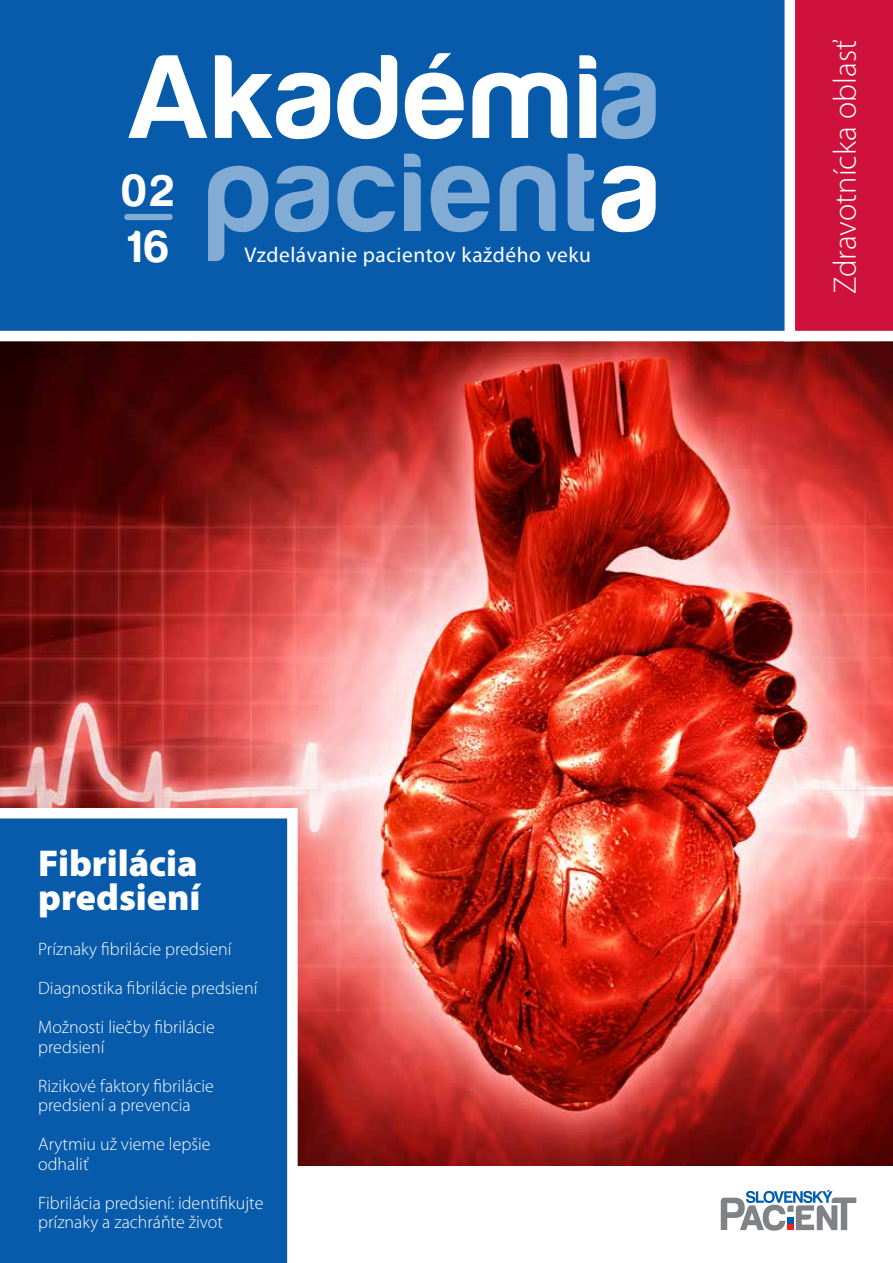
<style>
.page{position:relative;width:893px;height:1263px;background:#fff}
.page>*{position:absolute;margin:0;border:0;box-sizing:border-box;transform-origin:0 0}
.t1{font:46.5px/55.8px "Harabara";color:#fff}
.t2{font:900 37.5px/34.5px "Myriad Pro";color:#fff}
.t3{font:300 32.4px "Myriad Pro";color:#fff}
.t4{font:21.45px "Myriad Pro";letter-spacing:.025em;color:#fff}
.t5{font:300 18px/39px "Myriad Pro";color:#fff}
</style>
<div class="page">
<img style="left:0;top:341px;width:893px;height:824px">
<div style="left:0;top:0;width:784px;height:331px;background:#085baa"></div>
<svg style="left:784px;top:0;width:109px;height:331px;background:#d1294f"></svg>
<svg style="left:128px;top:55px;width:79px;height:83px"></svg>
<svg style="left:215px;top:55px;width:115px;height:84px"></svg>
<svg style="left:337px;top:55px;width:60px;height:84px"></svg>
<svg style="left:405px;top:53px;width:59px;height:86px"></svg>
<svg style="left:472px;top:73px;width:95px;height:65px"></svg>
<svg style="left:579px;top:55px;width:17px;height:83px"></svg>
<svg style="left:602px;top:73px;width:54px;height:66px;background:#5a91c6"></svg>
<svg style="left:208px;top:166px;width:60px;height:95px;background:#4986c0"></svg>
<svg style="left:275px;top:166px;width:54px;height:66px;background:#5a91c6"></svg>
<svg style="left:337px;top:166px;width:58px;height:66px;background:#4684bf"></svg>
<svg style="left:404px;top:154px;width:17px;height:77px"></svg>
<svg style="left:431px;top:166px;width:58px;height:66px;background:#588fc5"></svg>
<svg style="left:500px;top:166px;width:55px;height:65px;background:#548dc3"></svg>
<svg style="left:568px;top:154px;width:26px;height:77px;background:#6095c8"></svg>
<svg style="left:602px;top:166px;width:54px;height:66px"></svg>
<div style="left:127px;top:214px;width:43px;height:6px;background:#83acd4"></div>
<div style="left:0;top:808px;width:298px;height:455px;background:#085baa"></div>
<svg style="left:721px;top:1190px;width:135px;height:41px"></svg>
<h1 class="t1" style="left:123px;top:164px;width:53px">02<br>16</h1>
<p class="t4" style="left:244px;top:242px;width:348px">Vzdelávanie pacientov každého veku</p>
<h2 class="t2" style="left:38px;top:844px;width:164px">Fibrilácia predsiení</h2>
<p class="t5" style="left:38px;top:930px;width:221px">Príznaky fibrilácie predsiení<br>Diagnostika fibrilácie predsiení<br>Možnosti liečby fibrilácie</p>
<p class="t5" style="left:38px;top:1027px;width:177px">predsiení<br>Rizikové faktory fibrilácie</p>
<p class="t5" style="left:38px;top:1086px;width:174px">predsiení a prevencia<br>Arytmiu už vieme lepšie</p>
<p class="t5" style="left:38px;top:1144px;width:227px">odhaliť<br>Fibrilácia predsiení: identifikujte</p>
<p class="t5" style="left:38px;top:1203px;width:186px">príznaky a zachráňte život</p>
<h3 class="t3" style="left:826px;top:294px;width:256px;rotate:-90deg">Zdravotnícka oblasť</h3>
</div>
